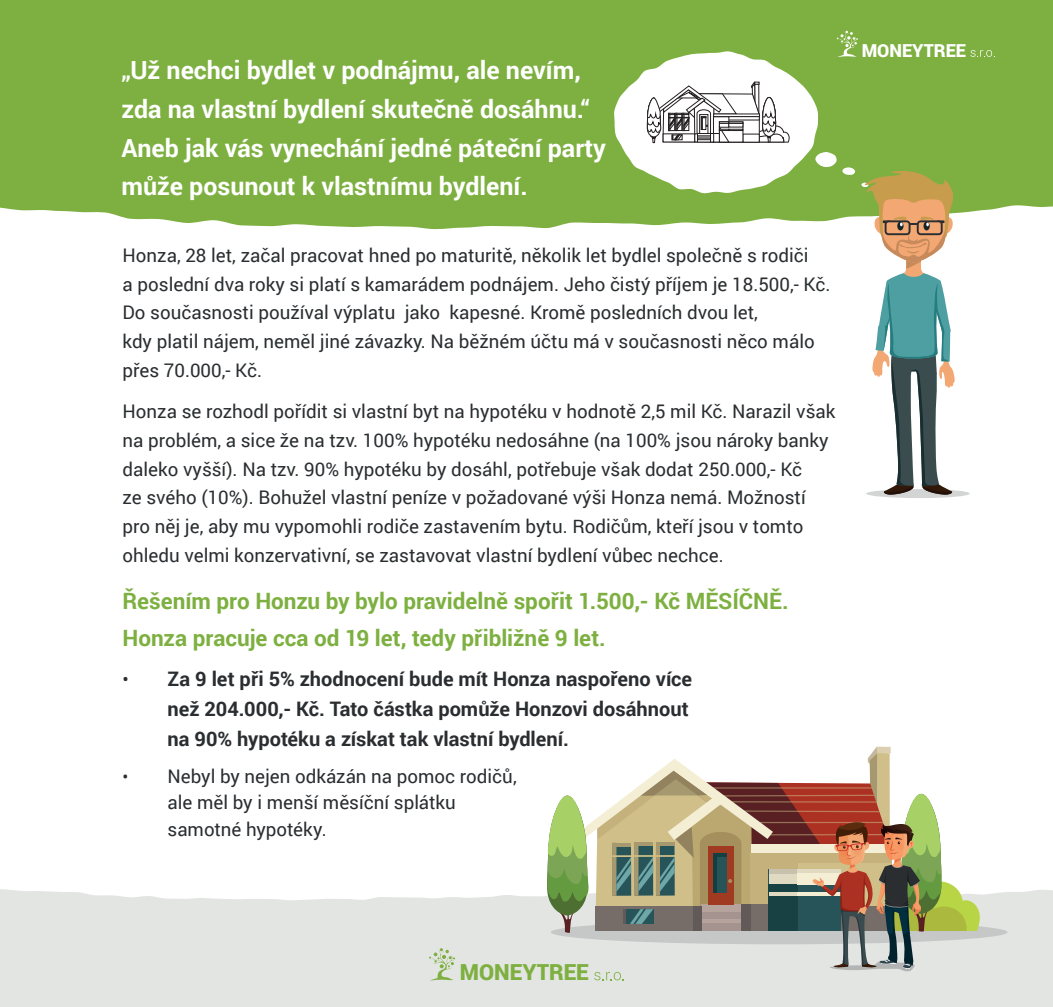
<style>
.page{position:relative;width:1053px;height:1007px;background:#fff}
.page>*{position:absolute;margin:0;border:0;box-sizing:border-box;transform-origin:0 0}
.t1{font:700 25px/38.8px "Roboto";color:#fff}
.t2{font:700 22.5px/36.2px "Roboto";color:#7db040}
.t3{font:900 22.12px "Roboto";color:#7db040}
.t4{font:700 20px/30px "Roboto";color:#2a2e31}
.t5{font:18.75px/28.8px "Roboto";color:#2a2e30}
.t6{font:18.75px/26.2px "Roboto";color:#2a2e31}
.t7{font:900 17.88px "Roboto";color:#fff}
.s1{font-weight:400;font-size:18.75px}
.s2{font-size:17.5px}
</style>
<div class="page">
<div style="left:0;top:0;width:1052px;height:199px;background:#7db040"></div>
<svg style="left:0;top:199px;width:1052px;height:299px"></svg>
<div style="left:0;top:889px;width:1052px;height:118px;background:#e3e5e3"></div>
<div style="left:866px;top:489px;width:103px;height:9px;background:#d3d5d5;border-radius:50%"></div>
<svg style="left:429px;top:948px;width:26px;height:32px"></svg>
<svg style="left:970px;top:50px;width:24px;height:7px"></svg>
<svg style="left:613px;top:31px;width:342px;height:464px"></svg>
<svg style="left:545px;top:746px;width:434px;height:234px"></svg>
<h1 class="t1" style="left:121px;top:50px;width:486px">„Už nechci bydlet v podnájmu, ale nevím, zda na vlastní bydlení skutečně dosáhnu.“ Aneb jak vás vynechání jedné páteční party může posunout k vlastnímu bydlení.</h1>
<p class="t5" style="left:122px;top:240px;width:709px">Honza, 28 let, začal pracovat hned po maturitě, několik let bydlel společně s rodiči<br>a poslední dva roky si platí s kamarádem podnájem. Jeho čistý příjem je 18.500,- Kč.<br>Do současnosti používal výplatu jako kapesné. Kromě posledních dvou let,<br>kdy platil nájem, neměl jiné závazky. Na běžném účtu má v současnosti něco málo přes 70.000,- Kč.</p>
<p class="t5" style="left:122px;top:396px;width:714px">Honza se rozhodl pořídit si vlastní byt na hypotéku v hodnotě 2,5 mil Kč. Narazil však na problém, a sice že na tzv. 100% hypotéku nedosáhne (na 100% jsou nároky banky daleko vyšší). Na tzv. 90% hypotéku by dosáhl, potřebuje však dodat 250.000,- Kč<br>ze svého (10%). Bohužel vlastní peníze v požadované výši Honza nemá. Možností pro něj je, aby mu vypomohli rodiče zastavením bytu. Rodičům, kteří jsou v tomto ohledu velmi konzervativní, se zastavovat vlastní bydlení vůbec nechce.</p>
<p class="t2" style="left:122px;top:582px;width:667px">Řešením pro Honzu by bylo pravidelně spořit 1.500,- Kč MĚSÍČNĚ.<br>Honza pracuje cca od 19 let, tedy přibližně 9 let.</p>
<p class="t4" style="left:168px;top:663px;width:526px;text-indent:-45px"><span class="s1">•</span> Za 9 let při 5% zhodnocení bude mít Honza naspořeno více než 204.000,- Kč. Tato částka pomůže Honzovi dosáhnout na 90% hypotéku a získat tak vlastní bydlení.</p>
<p class="t6" style="left:168px;top:763px;width:350px;text-indent:-45px"><span class="s2">•</span> Nebyl by nejen odkázán na pomoc rodičů, ale měl by i menší měsíční splátku samotné hypotéky.</p>
<p class="t7" style="left:861px;top:38px;width:106px">MONEYTREE</p>
<p class="t3" style="left:460px;top:956px;width:130px">MONEYTREE</p>
</div>
